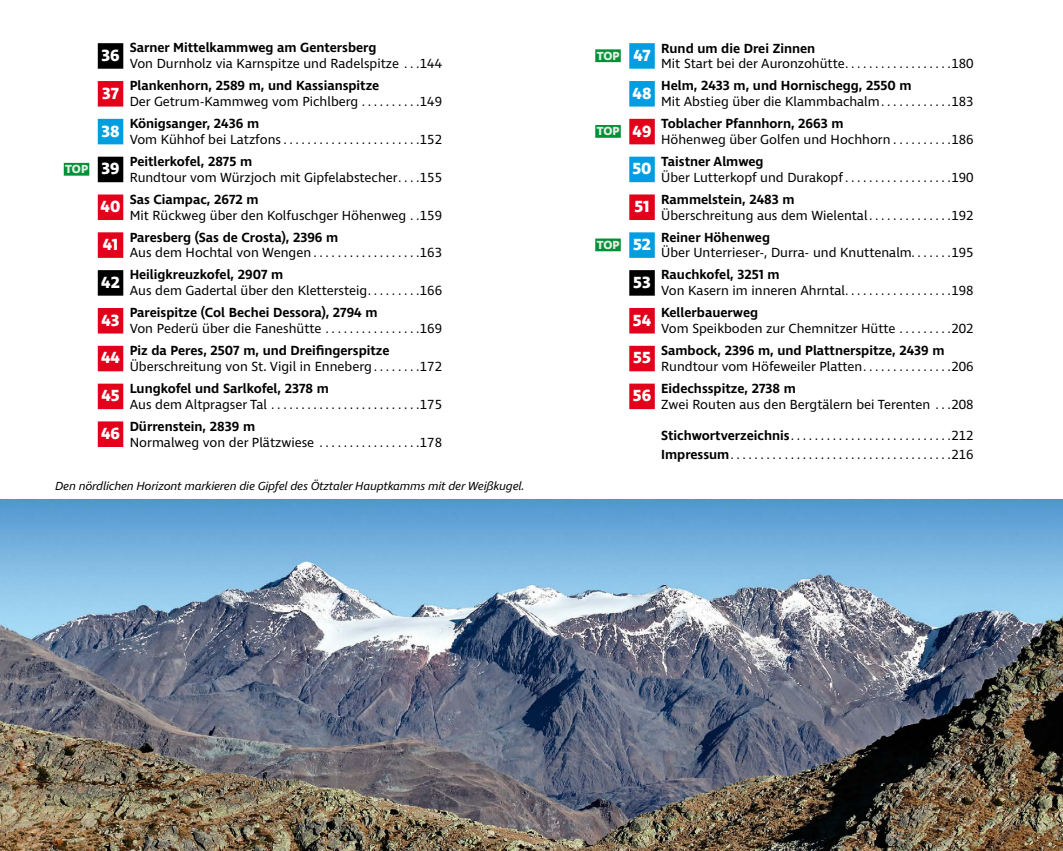
<style>
.page{position:relative;width:1063px;height:851px;background:#fff}
.page>*{position:absolute;margin:0;border:0;box-sizing:border-box;transform-origin:0 0}
.t1{font:700 16.5px "Ingra";color:#fff}
.t2{font:13.5px/15.8px "Ingra";color:#000}
.t3{font:600 13.5px/15.8px "Ingra";color:#000}
.t4{font:12px/18.9px "Ingra";color:#000}
.t5{font:italic 12px "Ingra";letter-spacing:-.015em;color:#000}
.t6{font:700 12px "Ingra";letter-spacing:-.01em;color:#e2efe1}
.s1{font-weight:600}
.s2{font-size:12px}
.s3{font-weight:400}
.s4{font-weight:400;font-size:12px}
.s5{font-size:16.5px;color:#fff}
.s6{font-size:13.5px}
.s7{font-weight:600;font-size:13.5px}
</style>
<div class="page">
<div style="left:98px;top:43px;width:25px;height:26px;background:#000"></div>
<div style="left:98px;top:81px;width:25px;height:25px;background:#e2001a"></div>
<div style="left:98px;top:119px;width:25px;height:25px;background:#009ee0"></div>
<div style="left:98px;top:157px;width:25px;height:25px;background:#000"></div>
<div style="left:64px;top:163px;width:25px;height:13px;background:#009037"></div>
<div style="left:98px;top:194px;width:25px;height:26px;background:#e2001a"></div>
<div style="left:98px;top:232px;width:25px;height:26px;background:#e2001a"></div>
<div style="left:98px;top:270px;width:25px;height:25px;background:#000"></div>
<div style="left:98px;top:308px;width:25px;height:25px;background:#e2001a"></div>
<div style="left:98px;top:346px;width:25px;height:25px;background:#e2001a"></div>
<div style="left:98px;top:383px;width:25px;height:26px;background:#e2001a"></div>
<div style="left:98px;top:421px;width:25px;height:26px;background:#e2001a"></div>
<div style="left:629px;top:43px;width:26px;height:26px;background:#009ee0"></div>
<div style="left:595px;top:49px;width:26px;height:13px;background:#009037"></div>
<div style="left:629px;top:81px;width:26px;height:25px;background:#009ee0"></div>
<div style="left:629px;top:119px;width:26px;height:25px;background:#e2001a"></div>
<div style="left:595px;top:125px;width:26px;height:13px;background:#009037"></div>
<div style="left:629px;top:157px;width:26px;height:25px;background:#009ee0"></div>
<div style="left:629px;top:194px;width:26px;height:26px;background:#e2001a"></div>
<div style="left:629px;top:232px;width:26px;height:26px;background:#009ee0"></div>
<div style="left:595px;top:238px;width:26px;height:13px;background:#009037"></div>
<div style="left:629px;top:270px;width:26px;height:25px;background:#000"></div>
<div style="left:629px;top:308px;width:26px;height:25px;background:#e2001a"></div>
<div style="left:629px;top:346px;width:26px;height:25px;background:#e2001a"></div>
<div style="left:629px;top:383px;width:26px;height:26px;background:#e2001a"></div>
<img style="left:0;top:499px;width:1063px;height:351px">
<p class="t1" style="left:101px;top:45px;width:20px">36</p>
<p class="t2" style="left:130px;top:41px;width:314px"><span class="s1">Sarner Mittelkammweg am Gentersberg<br></span>Von Durnholz via Karnspitze und Radelspitze <span class="s2">. .</span> 144</p>
<p class="t3" style="left:130px;top:78px;width:314px">Plankenhorn, 2589 m, und Kassianspitze<br><span class="s3">Der Getrum-Kammweg vom Pichlberg</span> <span class="s4">. . . . . . . . .</span> <span class="s3">149</span></p>
<p class="t1" style="left:102px;top:83px;width:18px">37</p>
<p class="t1" style="left:101px;top:120px;width:20px">38</p>
<p class="t2" style="left:130px;top:116px;width:314px"><span class="s1">Königsanger, 2436 m<br></span>Vom Kühhof bei Latzfons <span class="s2">. . . . . . . . . . . . . . . . . . . . . .</span> 152</p>
<p class="t2" style="left:130px;top:154px;width:314px"><span class="s1">Peitlerkofel, 2875 m<br></span>Rundtour vom Würzjoch mit Gipfelabstecher <span class="s2">. . .</span> 155</p>
<p class="t6" style="left:65px;top:161px;width:56px">TOP <span class="s5">39</span></p>
<p class="t1" style="left:101px;top:196px;width:21px">40</p>
<p class="t2" style="left:130px;top:192px;width:314px"><span class="s1">Sas Ciampac, 2672 m<br></span>Mit Rückweg über den Kolfuschger Höhenweg <span class="s2">.</span> 159</p>
<p class="t3" style="left:130px;top:230px;width:314px">Paresberg (Sas de Crosta), 2396 m<br><span class="s3">Aus dem Hochtal von Wengen</span> <span class="s4">. . . . . . . . . . . . . . . . .</span> <span class="s3">163</span></p>
<p class="t1" style="left:103px;top:234px;width:17px">41</p>
<p class="t1" style="left:101px;top:272px;width:20px">42</p>
<p class="t2" style="left:130px;top:268px;width:314px"><span class="s1">Heiligkreuzkofel, 2907 m<br></span>Aus dem Gadertal über den Klettersteig <span class="s2">. . . . . . . .</span> 166</p>
<p class="t3" style="left:130px;top:305px;width:314px">Pareispitze (Col Bechei Dessora), 2794 m<br><span class="s3">Von Pederü über die Faneshütte</span> <span class="s4">. . . . . . . . . . . . . . .</span> <span class="s3">169</span></p>
<p class="t1" style="left:101px;top:309px;width:20px">43</p>
<p class="t1" style="left:101px;top:347px;width:20px">44</p>
<p class="t2" style="left:130px;top:343px;width:314px"><span class="s1">Piz da Peres, 2507 m, und Dreifingerspitze<br></span>Überschreitung von St. Vigil in Enneberg <span class="s2">. . . . . . .</span> 172</p>
<p class="t3" style="left:130px;top:381px;width:201px">Lungkofel und Sarlkofel, 2378 m</p>
<p class="t4" style="left:130px;top:396px;width:314px"><span class="s6">Aus dem Altpragser Tal</span> . . . . . . . . . . . . . . . . . . . . . . . . <span class="s6">175</span></p>
<p class="t1" style="left:101px;top:385px;width:20px">45</p>
<p class="t1" style="left:101px;top:423px;width:20px">46</p>
<p class="t2" style="left:130px;top:419px;width:314px"><span class="s1">Dürrenstein, 2839 m<br></span>Normalweg von der Plätzwiese <span class="s2">. . . . . . . . . . . . . . . .</span> 178</p>
<p class="t5" style="left:55px;top:478px;width:470px">Den nördlichen Horizont markieren die Gipfel des Ötztaler Hauptkamms mit der Weißkugel.</p>
<p class="t6" style="left:597px;top:48px;width:55px">TOP <span class="s5">47</span></p>
<p class="t2" style="left:661px;top:41px;width:314px"><span class="s1">Rund um die Drei Zinnen<br></span>Mit Start bei der Auronzohütte <span class="s2">. . . . . . . . . . . . . . . . .</span> 180</p>
<p class="t2" style="left:661px;top:79px;width:314px"><span class="s1">Helm, 2433 m, und Hornischegg, 2550 m<br></span>Mit Abstieg über die Klammbachalm <span class="s2">. . . . . . . . . . .</span> 183</p>
<p class="t1" style="left:633px;top:83px;width:20px">48</p>
<p class="t6" style="left:597px;top:124px;width:56px">TOP <span class="s5">49</span></p>
<p class="t2" style="left:661px;top:116px;width:314px"><span class="s1">Toblacher Pfannhorn, 2663 m<br></span>Höhenweg über Golfen und Hochhorn <span class="s2">. . . . . . . . .</span> 186</p>
<p class="t1" style="left:632px;top:158px;width:21px">50</p>
<p class="t2" style="left:661px;top:154px;width:314px"><span class="s1">Taistner Almweg<br></span>Über Lutterkopf und Durakopf <span class="s2">. . . . . . . . . . . . . . . . .</span> 190</p>
<p class="t1" style="left:634px;top:196px;width:17px">51</p>
<p class="t2" style="left:661px;top:192px;width:314px"><span class="s1">Rammelstein, 2483 m<br></span>Überschreitung aus dem Wielental <span class="s2">. . . . . . . . . . . . .</span> 192</p>
<p class="t2" style="left:661px;top:230px;width:314px"><span class="s1">Reiner Höhenweg<br></span>Über Unterrieser-, Durra- und Knuttenalm<span class="s2">. . . . . . .</span> 195</p>
<p class="t6" style="left:597px;top:237px;width:56px">TOP <span class="s5">52</span></p>
<p class="t1" style="left:633px;top:272px;width:19px">53</p>
<p class="t2" style="left:661px;top:268px;width:314px"><span class="s1">Rauchkofel, 3251 m<br></span>Von Kasern im inneren Ahrntal <span class="s2">. . . . . . . . . . . . . . . . .</span> 198</p>
<p class="t1" style="left:633px;top:309px;width:20px">54</p>
<p class="t2" style="left:661px;top:305px;width:314px"><span class="s1">Kellerbauerweg<br></span>Vom Speikboden zur Chemnitzer Hütte <span class="s2">. . . . . . . .</span> 202</p>
<p class="t1" style="left:633px;top:347px;width:19px">55</p>
<p class="t3" style="left:661px;top:343px;width:314px">Sambock, 2396 m, und Plattnerspitze, 2439 m<br><span class="s3">Rundtour vom Höfeweiler Platten</span> <span class="s4">. . . . . . . . . . . . . .</span> <span class="s3">206</span></p>
<p class="t1" style="left:633px;top:385px;width:20px">56</p>
<p class="t2" style="left:661px;top:381px;width:314px"><span class="s1">Eidechsspitze, 2738 m<br></span>Zwei Routen aus den Bergtälern bei Terenten <span class="s2">. .</span> 208</p>
<p class="t4" style="left:661px;top:427px;width:314px"><span class="s7">Stichwortverzeichnis</span> . . . . . . . . . . . . . . . . . . . . . . . . . . <span class="s6">212<br></span><span class="s7">Impressum</span> . . . . . . . . . . . . . . . . . . . . . . . . . . . . . . . . . . . . <span class="s6">216</span></p>
</div>
